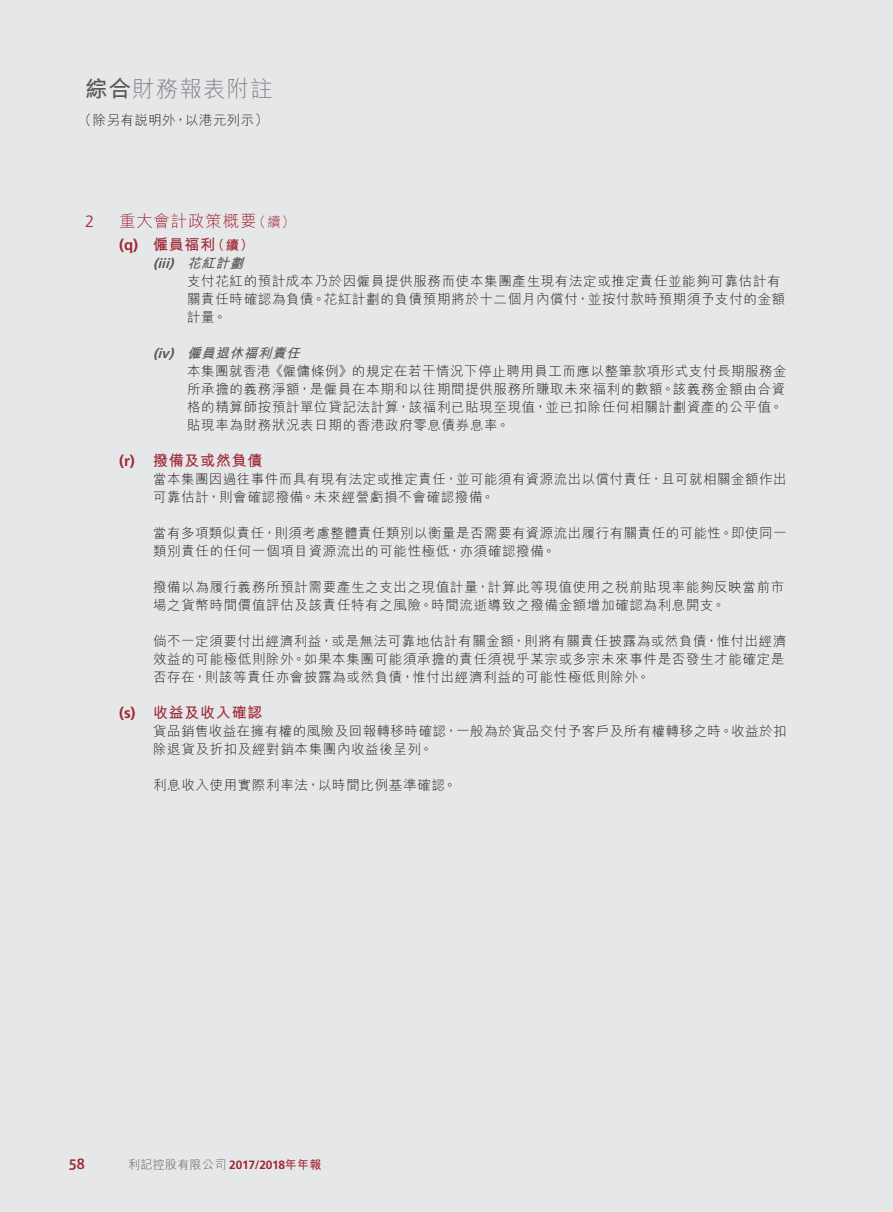
<style>
.page{position:relative;width:893px;height:1212px;background:#e6e7e9}
.page>*{position:absolute;margin:0;border:0;box-sizing:border-box;transform-origin:0 0}
.t1{font:300 22.5px "M Hei HK";letter-spacing:.05em;color:#808285}
.Heading_1{font:300 16.5px "M Hei HK";letter-spacing:.05em;color:#9f2835}
.Heading_1-2{font:300 16.5px "Frutiger LT Std";color:#9f2835}
.Heading_2{font:700 15px "M Hei HK";letter-spacing:.05em;color:#9f2835}
.t2{font:500 15px "Unit";color:#9f2835}
.Body_Text{font:300 13.5px/18px "M Hei HK";letter-spacing:.05em;color:#231f20}
.Body_Text-2{font:300 13.5px "M Hei HK";letter-spacing:.03em;color:#231f20}
.Heading_3{font:italic 700 13.5px "M Hei HK";color:#57585a}
.Heading_3-2{font:italic 700 13.5px "Frutiger LT Std";color:#57585a}
.t3{font:700 12px "Frutiger LT Std";letter-spacing:-.02em;color:#9f2835}
.s1{font-weight:700;color:#57585a}
.s2{font-size:13.5px}
.s3{font-family:"Frutiger LT Std"}
.s4{font-family:"M Hei HK"}
.s5{font-family:"M Hei HK";font-weight:300;color:#57585a}
</style>
<div class="page">
<h1 class="t1" style="left:85px;top:77px;width:189px"><span class="s1">綜合</span>財務報表附註</h1>
<p class="Body_Text-2" style="left:78px;top:113px;width:191px">（除另有說明外，以港元列示）</p>
<p class="Heading_1-2" style="left:85px;top:212px;width:11px">2</p>
<p class="Heading_1" style="left:119px;top:213px;width:177px">重大會計政策概要<span class="s2">（續）</span></p>
<p class="Heading_2" style="left:119px;top:233px;width:136px"><span class="s3">(q)</span> 僱員福利<span class="s2">（續）</span></p>
<p class="Heading_3-2" style="left:153px;top:255px;width:96px">(iii) <span class="s4">花紅計劃</span></p>
<p class="Body_Text" style="left:187px;top:271px;width:600px">支付花紅的預計成本乃於因僱員提供服務而使本集團產生現有法定或推定責任並能夠可靠估計有關責任時確認為負債。花紅計劃的負債預期將於十二個月內償付，並按付款時預期須予支付的金額計量。</p>
<p class="Heading_3" style="left:153px;top:343px;width:153px"><span class="s3">(iv)</span> 僱員退休福利責任</p>
<p class="Body_Text" style="left:187px;top:361px;width:601px">本集團就香港《僱傭條例》的規定在若干情況下停止聘用員工而應以整筆款項形式支付長期服務金所承擔的義務淨額，是僱員在本期和以往期間提供服務所賺取未來福利的數額。該義務金額由合資格的精算師按預計單位貸記法計算，該福利已貼現至現值，並已扣除任何相關計劃資產的公平值。貼現率為財務狀況表日期的香港政府零息債券息率。</p>
<p class="Heading_2" style="left:119px;top:449px;width:145px"><span class="s3">(r)</span> 撥備及或然負債</p>
<p class="Body_Text" style="left:153px;top:469px;width:635px">當本集團因過往事件而具有現有法定或推定責任，並可能須有資源流出以償付責任，且可就相關金額作出可靠估計，則會確認撥備。未來經營虧損不會確認撥備。</p>
<p class="Body_Text" style="left:153px;top:523px;width:635px">當有多項類似責任，則須考慮整體責任類別以衡量是否需要有資源流出履行有關責任的可能性。即使同一類別責任的任何一個項目資源流出的可能性極低，亦須確認撥備。</p>
<p class="Body_Text" style="left:153px;top:577px;width:633px">撥備以為履行義務所預計需要產生之支出之現值計量，計算此等現值使用之稅前貼現率能夠反映當前市場之貨幣時間價值評估及該責任特有之風險。時間流逝導致之撥備金額增加確認為利息開支。</p>
<p class="Body_Text" style="left:153px;top:631px;width:635px">倘不一定須要付出經濟利益，或是無法可靠地估計有關金額，則將有關責任披露為或然負債，惟付出經濟效益的可能極低則除外。如果本集團可能須承擔的責任須視乎某宗或多宗未來事件是否發生才能確定是否存在，則該等責任亦會披露為或然負債，惟付出經濟利益的可能性極低則除外。</p>
<p class="Heading_2" style="left:119px;top:701px;width:145px"><span class="s3">(s)</span> 收益及收入確認</p>
<p class="Body_Text" style="left:153px;top:721px;width:635px">貨品銷售收益在擁有權的風險及回報轉移時確認，一般為於貨品交付予客戶及所有權轉移之時。收益於扣除退貨及折扣及經對銷本集團內收益後呈列。</p>
<p class="Body_Text" style="left:153px;top:775px;width:305px">利息收入使用實際利率法，以時間比例基準確認。</p>
<p class="t2" style="left:69px;top:1155px;width:18px">58</p>
<p class="t3" style="left:128px;top:1158px;width:195px"><span class="s5">利記控股有限公司</span> 2017/2018<span class="s4">年年報</span></p>
</div>
